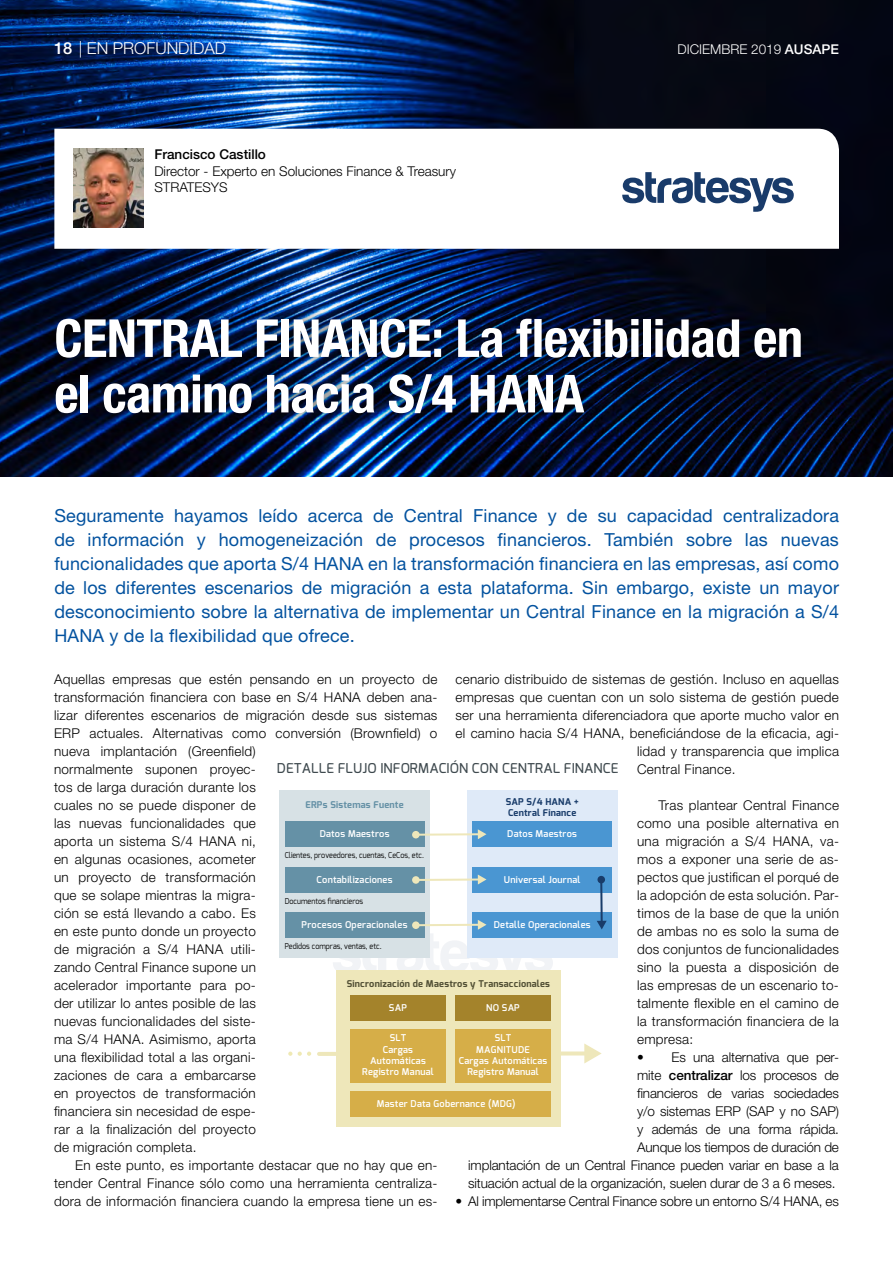
<style>
.page{position:relative;width:893px;height:1263px;background:#fff}
.page>*{position:absolute;margin:0;border:0;box-sizing:border-box;transform-origin:0 0}
.t1{font:700 condensed 52.5px/55.5px "Helvetica Neue";letter-spacing:-.01em;color:#fff}
.t2{font:18px/24px "Helvetica Neue";letter-spacing:.01em;color:#03529f;text-align:justify}
.t3{font:300 16.5px "Helvetica Neue";color:#fff}
.t4{font:300 13.5px/18px "Helvetica Neue";letter-spacing:.02em;color:#000;text-align:justify}
.t5{font:300 13.5px/18px "Helvetica Neue";letter-spacing:-.01em;color:#000;text-align:right}
.t6{font:300 13.5px/16.2px "Helvetica Neue";color:#000}
.t7{font:500 13.5px "Exo";letter-spacing:.01em;color:#3e494e}
.t8{font:300 13.5px "Helvetica Neue";color:#fff}
.t9{font:500 13.5px "Helvetica Neue";color:#000}
.t10{font:600 9.3px/11.2px "Exo";letter-spacing:.025em;color:#fff;text-align:center}
.t11{font:700 9.3px "Exo";letter-spacing:.025em;color:#514f34}
.t12{font:700 9.3px/11.2px "Exo";letter-spacing:.025em;color:#193c6a}
.t13{font:700 9.3px "Exo";letter-spacing:.025em;color:#6591a6}
.t14{font:7.95px "Exo";color:#000;scale:.9 1}
.s1{font-weight:500}
</style>
<div class="page">
<img style="left:0;top:0;width:893px;height:476px">
<div style="left:37px;top:299px;width:783px;height:134px;background:#000;opacity:.75"></div>
<svg style="left:54px;top:129px;width:785px;height:120px"></svg>
<svg style="left:622px;top:172px;width:172px;height:40px"></svg>
<img style="left:73px;top:149px;width:70px;height:79px">
<div style="left:319px;top:1051px;width:268px;height:5px;background:#eee7ba"></div>
<svg style="left:584px;top:1043px;width:18px;height:20px"></svg>
<svg style="left:288px;top:1051px;width:4px;height:5px"></svg>
<svg style="left:298px;top:1051px;width:13px;height:5px"></svg>
<div style="left:280px;top:790px;width:150px;height:167px;background:#d7e1e5"></div>
<div style="left:285px;top:822px;width:140px;height:25px;background:#6591a6"></div>
<div style="left:285px;top:867px;width:140px;height:25px;background:#6591a6"></div>
<div style="left:285px;top:912px;width:140px;height:26px;background:#6591a6"></div>
<div style="left:336px;top:970px;width:224px;height:157px;background:#eee7ba"></div>
<div style="left:350px;top:996px;width:96px;height:25px;background:#a4832b"></div>
<div style="left:350px;top:1030px;width:96px;height:53px;background:#d6ae48"></div>
<div style="left:456px;top:996px;width:95px;height:25px;background:#a4832b"></div>
<div style="left:456px;top:1030px;width:95px;height:53px;background:#d6ae48"></div>
<div style="left:350px;top:1092px;width:201px;height:25px;background:#d6ae48"></div>
<div style="left:467px;top:790px;width:150px;height:167px;background:#dfeaf8"></div>
<div style="left:472px;top:822px;width:140px;height:25px;background:#4a96d2"></div>
<div style="left:472px;top:867px;width:140px;height:25px;background:#4a96d2"></div>
<div style="left:472px;top:912px;width:140px;height:26px;background:#4a96d2"></div>
<hr style="left:416px;top:833px;width:63px;height:3px;background:#eee7ba">
<div style="left:412px;top:831px;width:8px;height:7px;background:#eee7ba;border-radius:50%"></div>
<svg style="left:478px;top:829px;width:8px;height:10px"></svg>
<hr style="left:416px;top:878px;width:63px;height:3px;background:#eee7ba">
<div style="left:412px;top:876px;width:8px;height:8px;background:#eee7ba;border-radius:50%"></div>
<svg style="left:478px;top:874px;width:8px;height:10px"></svg>
<svg style="left:333px;top:920px;width:220px;height:50px"></svg>
<hr style="left:600px;top:880px;width:3px;height:42px;background:#193c6a">
<div style="left:597px;top:876px;width:8px;height:7px;background:#193c6a;border-radius:50%"></div>
<svg style="left:597px;top:921px;width:10px;height:8px"></svg>
<p class="t3" style="left:54px;top:38px;width:174px"><span class="s1">18</span> | EN PROFUNDIDAD</p>
<p class="t8" style="left:677px;top:41px;width:163px">DICIEMBRE 2019 <span class="s1">AUSAPE</span></p>
<p class="t9" style="left:154px;top:147px;width:113px">Francisco Castillo</p>
<p class="t6" style="left:154px;top:162px;width:303px">Director - Experto en Soluciones Finance &amp; Treasury<br>STRATESYS</p>
<h1 class="t1" style="left:54px;top:310px;width:750px">CENTRAL FINANCE: La flexibilidad en el camino hacia S/4 HANA</h1>
<p class="t2" style="left:54px;top:504px;width:786px">Seguramente hayamos leído acerca de Central Finance y de su capacidad centralizadora de información y homogeneización de procesos financieros. También sobre las nuevas funcionalidades que aporta S/4 HANA en la transformación financiera en las empresas, así como de los diferentes escenarios de migración a esta plataforma. Sin embargo, existe un mayor desconocimiento sobre la alternativa de implementar un Central Finance en la migración a S/4<br>HANA y de la flexibilidad que ofrece.</p>
<p class="t4" style="left:455px;top:670px;width:385px">cenario distribuido de sistemas de gestión. Incluso en aquellas</p>
<p class="t4" style="left:455px;top:688px;width:385px">empresas que cuentan con un solo sistema de gestión puede</p>
<p class="t4" style="left:455px;top:706px;width:385px">ser una herramienta diferenciadora que aporte mucho valor en</p>
<p class="t4" style="left:455px;top:724px;width:385px">el camino hacia S/4 HANA, beneficiándose de la eficacia, agi-</p>
<p class="t4" style="left:637px;top:742px;width:203px">lidad y transparencia que implica</p>
<p class="t4" style="left:637px;top:760px;width:100px">Central Finance.</p>
<p class="t4" style="left:637px;top:796px;width:203px;text-indent:21px">Tras plantear Central Finance como una posible alternativa en una migración a S/4 HANA, va&shy;mos a exponer una serie de as&shy;pectos que justifican el porqué de la adopción de esta solución. Par&shy;timos de la base de que la unión de ambas no es solo la suma de dos conjuntos de funcionalidades sino la puesta a disposición de las empresas de un escenario to&shy;talmente flexible en el camino de la transformación financiera de la empresa:</p>
<p class="t5" style="left:468px;top:1048px;width:372px">• Es una alternativa que per-<br>mite <span class="s1">centralizar</span> los procesos de<br>financieros de varias sociedades<br>y/o sistemas ERP (SAP y no SAP)<br>y además de una forma rápida.<br>Aunque los tiempos de duración de<br>implantación de un Central Finance pueden variar en base a la situación actual de la organización, suelen durar de 3 a 6 meses.</p>
<p class="t5" style="left:455px;top:1192px;width:385px">• Al implementarse Central Finance sobre un entorno S/4 HANA, es</p>
<p class="t4" style="left:54px;top:670px;width:385px;text-align:left">Aquellas empresas que estén pensando en un proyecto de transformación financiera con base en S/4 HANA deben ana&shy;lizar diferentes escenarios de migración desde sus sistemas ERP actuales. Alternativas como conversión (Brownfield) o nueva implantación (Greenfield)<br>normalmente suponen proyec-<br>tos de larga duración durante los<br>cuales no se puede disponer de<br>las nuevas funcionalidades que<br>aporta un sistema S/4 HANA ni,<br>en algunas ocasiones, acometer<br>un proyecto de transformación<br>que se solape mientras la migra-<br>ción se está llevando a cabo. Es<br>en este punto donde un proyecto<br>de migración a S/4 HANA utili-<br>zando Central Finance supone un<br>acelerador importante para po-<br>der utilizar lo antes posible de las<br>nuevas funcionalidades del siste-<br>ma S/4 HANA. Asimismo, aporta<br>una flexibilidad total a las organi-<br>zaciones de cara a embarcarse<br>en proyectos de transformación<br>financiera sin necesidad de espe-<br>rar a la finalización del proyecto<br>de migración completa.</p>
<p class="t4" style="left:54px;top:1156px;width:385px;text-indent:21px">En este punto, es importante destacar que no hay que en&shy;tender Central Finance sólo como una herramienta centraliza&shy;dora de información financiera cuando la empresa tiene un es-</p>
<p class="t7" style="left:277px;top:760px;width:343px">DETALLE FLUJO INFORMACIÓN CON CENTRAL FINANCE</p>
<p class="t12" style="left:506px;top:796px;width:75px">SAP S/4 HANA +<br>Central Finance</p>
<p class="t10" style="left:507px;top:828px;width:71px">Datos Maestros</p>
<p class="t10" style="left:504px;top:873px;width:78px">Universal Journal</p>
<p class="t10" style="left:494px;top:919px;width:98px">Detalle Operacionales</p>
<p class="t13" style="left:305px;top:799px;width:100px">ERPs Sistemas Fuente</p>
<p class="t10" style="left:320px;top:828px;width:71px">Datos Maestros</p>
<p class="t14" style="left:285px;top:850px;width:156px">Clientes, proveedores, cuentas, CeCos, etc.</p>
<p class="t10" style="left:317px;top:873px;width:77px">Contabilizaciones</p>
<p class="t14" style="left:285px;top:895px;width:89px">Documentos financieros</p>
<p class="t10" style="left:302px;top:919px;width:107px">Procesos Operacionales</p>
<p class="t14" style="left:285px;top:941px;width:109px">Pedidos compras, ventas, etc.</p>
<p class="t11" style="left:347px;top:977px;width:205px">Sincronización de Maestros y Transaccionales</p>
<p class="t10" style="left:389px;top:1002px;width:19px">SAP</p>
<p class="t10" style="left:362px;top:1032px;width:73px">SLT<br>Cargas<br>Automáticas<br>Registro Manual</p>
<p class="t10" style="left:486px;top:1002px;width:35px">NO SAP</p>
<p class="t10" style="left:459px;top:1032px;width:90px">SLT<br>MAGNITUDE<br>Cargas Automáticas<br>Registro Manual</p>
<p class="t10" style="left:377px;top:1098px;width:140px">Master Data Gobernance (MDG)</p>
</div>
